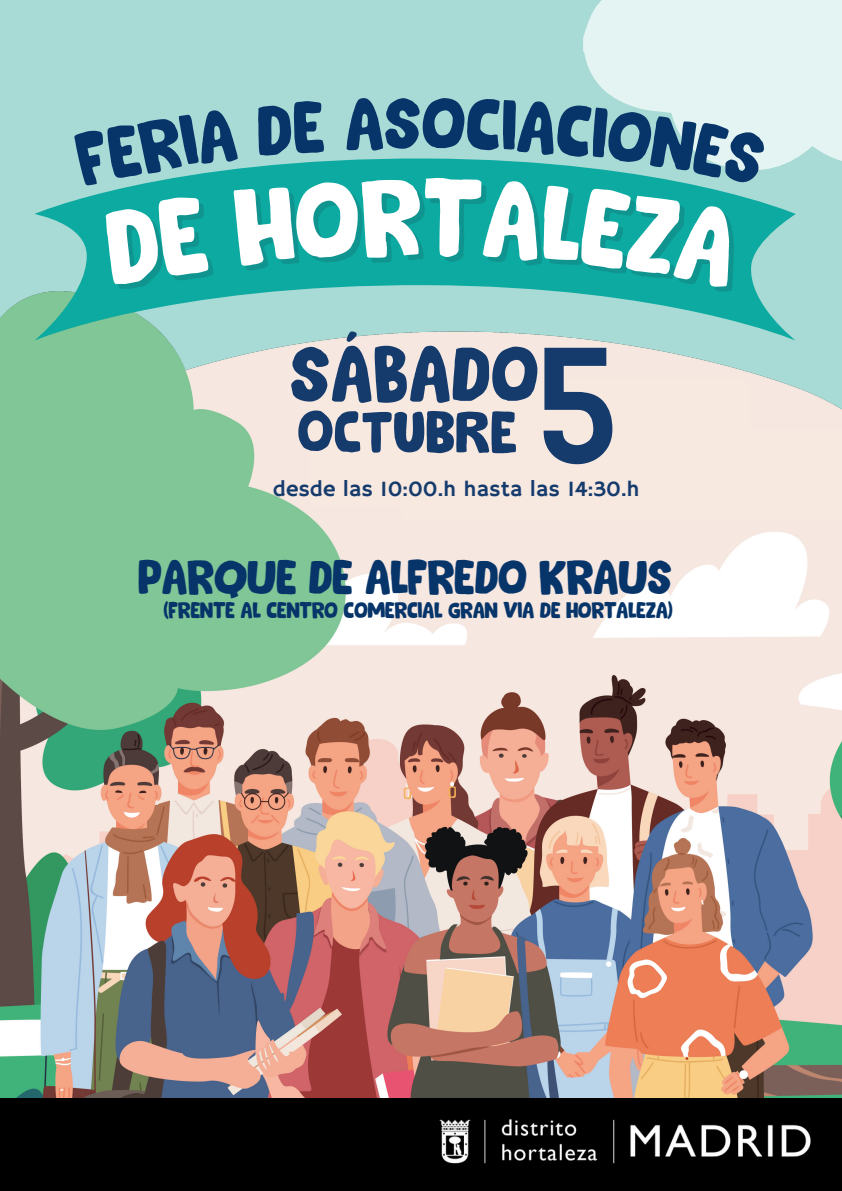
<style>
.page{position:relative;width:842px;height:1191px;background:#fff}
.page>*{position:absolute;margin:0;border:0;box-sizing:border-box;transform-origin:0 0}
.t1{font:164.6px "Baron Neue";color:#153b6d}
.t2{font:80px "Cookie Supply DEMO";color:#153b6d}
.t3{font:59.5px "Cookie Supply DEMO";color:#153b6d}
.t4{font:49px "Cookie Supply DEMO";letter-spacing:-.015em;color:#07356a}
.t5{font:22.9px "Cookie Supply DEMO";letter-spacing:-.015em;color:#07356a}
.t6{font:22.3px "Hammersmith One";color:#153b6d}
</style>
<div class="page">
<div style="left:0;top:0;width:842px;height:1190px;background:#a8dbd5"></div>
<img style="left:0;top:295px;width:842px;height:802px">
<div style="left:583px;top:0;width:259px;height:161px;background:#e4f4f2"></div>
<svg style="left:34px;top:158px;width:761px;height:182px"></svg>
<div style="left:0;top:1097px;width:842px;height:93px;background:#000"></div>
<img style="left:439px;top:1119px;width:372px;height:45px">
<div style="left:311px;top:379px;width:437px;height:128px;background:#f7e8e0"></div>
<div style="left:405px;top:429px;width:437px;height:91px;background:#f7e8e0"></div>
<svg style="left:73px;top:97px;width:694px;height:191px"></svg>
<h2 class="t2" style="left:289px;top:330px;width:251px">SÁBADO</h2>
<h1 class="t1" style="left:536px;top:302px;width:84px">5</h1>
<h3 class="t3" style="left:297px;top:399px;width:221px">OCTUBRE</h3>
<p class="t6" style="left:273px;top:476px;width:368px">desde las 10:00.h hasta las 14:30.h</p>
<h3 class="t4" style="left:138px;top:550px;width:535px">PARQUE DE ALFREDO KRAUS</h3>
<p class="t5" style="left:164px;top:597px;width:511px">(FRENTE AL CENTRO COMERCIAL GRAN VIA DE HORTALEZA)</p>
</div>
